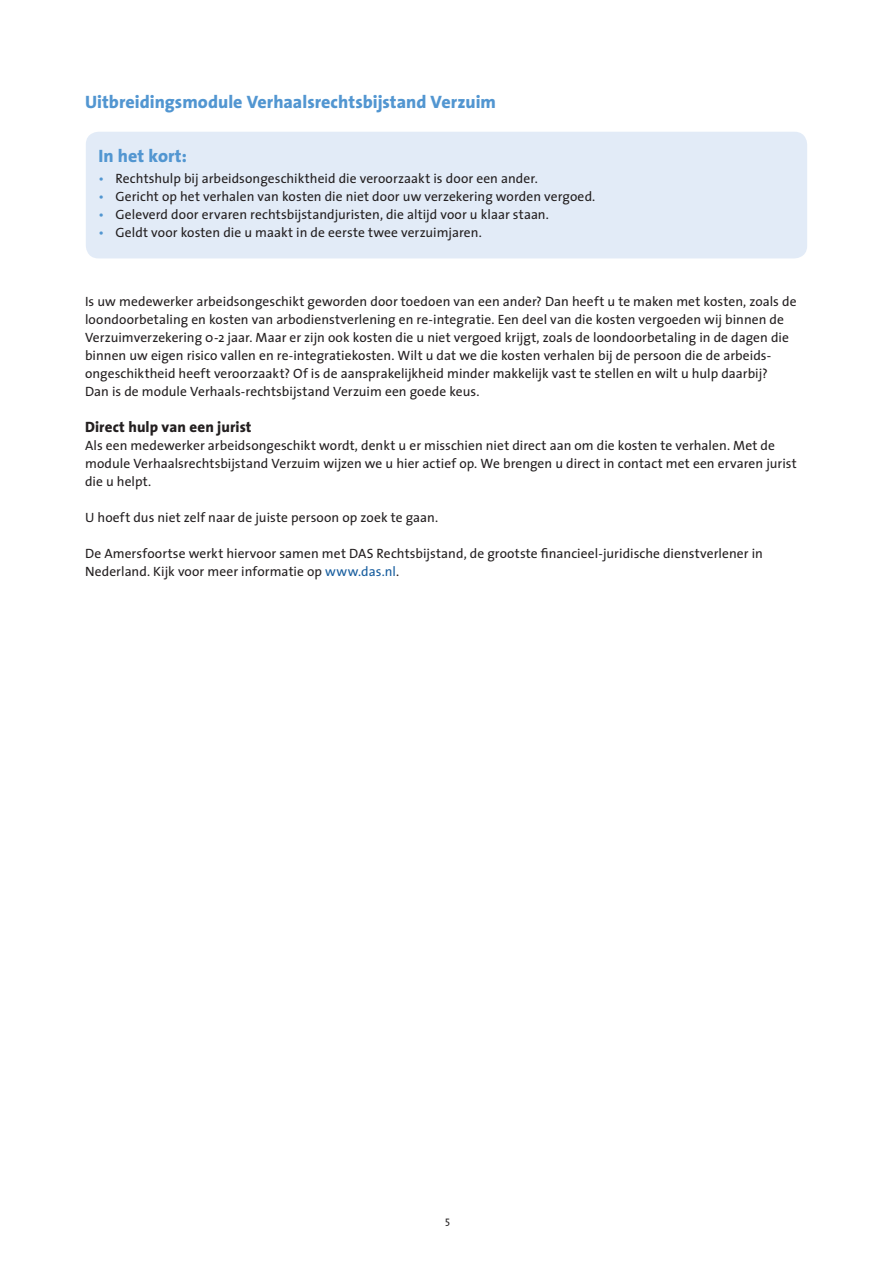
<style>
.page{position:relative;width:893px;height:1263px;background:#fff}
.page>*{position:absolute;margin:0;border:0;box-sizing:border-box;transform-origin:0 0}
._1-Subkop-blauw{font:800 18px "The Sans";color:#5296d1}
._2-Subsubkop{font:800 15px "The Sans";letter-spacing:.01em;color:#231f20}
._0-Platte_tekst{font:13.5px/18px "The Sans";letter-spacing:.005em;color:#231f20}
.t1{font:10.5px "The Sans";color:#231f20}
.s1{color:#5296d1}
.s2{color:#175d9e}
</style>
<div class="page">
<div style="left:86px;top:132px;width:721px;height:126px;background:#e2ebf7;border-radius:13px"></div>
<p class="_1-Subkop-blauw" style="left:85px;top:87px;width:412px">Uitbreidingsmodule Verhaalsrechtsbijstand Verzuim</p>
<p class="_1-Subkop-blauw" style="left:99px;top:141px;width:90px">In het kort:</p>
<p class="_0-Platte_tekst" style="left:99px;top:169px;width:441px"><span class="s1">•</span> Rechtshulp bij arbeidsongeschiktheid die veroorzaakt is door een ander.</p>
<p class="_0-Platte_tekst" style="left:99px;top:187px;width:498px"><span class="s1">•</span> Gericht op het verhalen van kosten die niet door uw verzekering worden vergoed.</p>
<p class="_0-Platte_tekst" style="left:99px;top:205px;width:452px"><span class="s1">•</span> Geleverd door ervaren rechtsbijstandjuristen, die altijd voor u klaar staan.</p>
<p class="_0-Platte_tekst" style="left:99px;top:223px;width:385px"><span class="s1">•</span> Geldt voor kosten die u maakt in de eerste twee verzuimjaren.</p>
<p class="_0-Platte_tekst" style="left:85px;top:292px;width:713px">Is uw medewerker arbeidsongeschikt geworden door toedoen van een ander? Dan heeft u te maken met kosten, zoals de loondoorbetaling en kosten van arbodienstverlening en re-integratie. Een deel van die kosten vergoeden wij binnen de Verzuimverzekering 0-2 jaar. Maar er zijn ook kosten die u niet vergoed krijgt, zoals de loondoorbetaling in de dagen die binnen uw eigen risico vallen en re-integratiekosten. Wilt u dat we die kosten verhalen bij de persoon die de arbeids&shy;ongeschiktheid heeft veroorzaakt? Of is de aansprakelijkheid minder makkelijk vast te stellen en wilt u hulp daarbij?</p>
<p class="_0-Platte_tekst" style="left:85px;top:382px;width:396px">Dan is de module Verhaals-rechtsbijstand Verzuim een goede keus.</p>
<p class="_2-Subsubkop" style="left:85px;top:414px;width:168px">Direct hulp van een jurist</p>
<p class="_0-Platte_tekst" style="left:85px;top:436px;width:713px">Als een medewerker arbeidsongeschikt wordt, denkt u er misschien niet direct aan om die kosten te verhalen. Met de module Verhaalsrechtsbijstand Verzuim wijzen we u hier actief op. We brengen u direct in contact met een ervaren jurist die u helpt.</p>
<p class="_0-Platte_tekst" style="left:85px;top:508px;width:355px">U hoeft dus niet zelf naar de juiste persoon op zoek te gaan.</p>
<p class="_0-Platte_tekst" style="left:85px;top:544px;width:679px">De Amersfoortse werkt hiervoor samen met DAS Rechtsbijstand, de grootste financieel-juridische dienstverlener in<br>Nederland. Kijk voor meer informatie op <span class="s2">www.das.nl</span>.</p>
<p class="t1" style="left:445px;top:1212px;width:6px">5</p>
</div>
